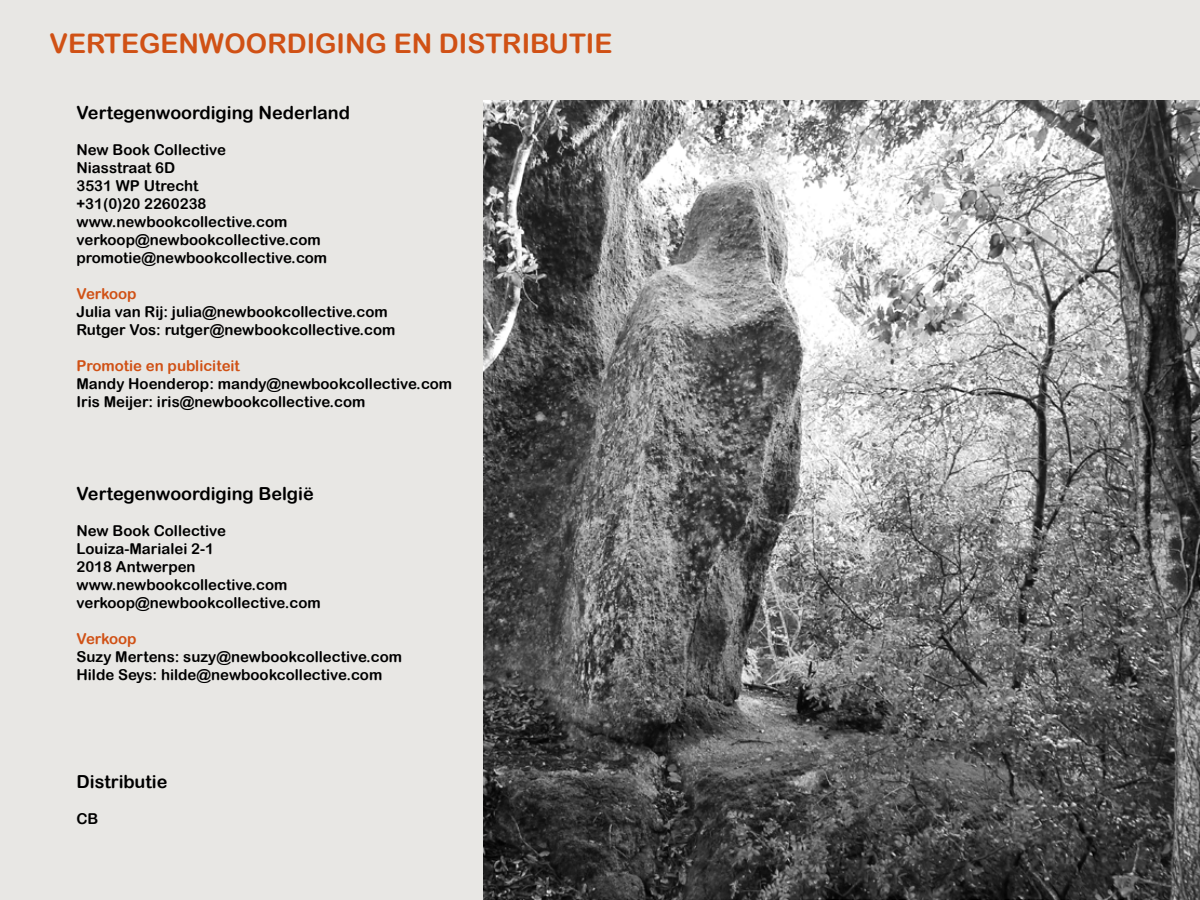
<style>
.page{position:relative;width:1200px;height:900px;background:#e8e7e4}
.page>*{position:absolute;margin:0;border:0;box-sizing:border-box;transform-origin:0 0}
.t1{font:27px "Arial Rounded MT Bold";color:#d05115}
.t2{font:18px "Arial Rounded MT Bold";color:#000}
.t3{font:15px/18px "Arial Rounded MT Bold";color:#000}
.t4{font:15px "Arial Rounded MT Bold";color:#d05115}
</style>
<div class="page">
<img style="left:483px;top:100px;width:717px;height:800px">
<h1 class="t1" style="left:50px;top:27px;width:564px">VERTEGENWOORDIGING EN DISTRIBUTIE</h1>
<p class="t2" style="left:76px;top:102px;width:275px">Vertegenwoordiging Nederland</p>
<p class="t3" style="left:76px;top:140px;width:252px">New Book Collective<br>Niasstraat 6D<br>3531 WP Utrecht<br>+31(0)20 2260238 www.newbookcollective.com verkoop@newbookcollective.com promotie@newbookcollective.com</p>
<p class="t4" style="left:76px;top:285px;width:62px">Verkoop</p>
<p class="t3" style="left:76px;top:302px;width:320px">Julia van Rij: julia@newbookcollective.com<br>Rutger Vos: rutger@newbookcollective.com</p>
<p class="t4" style="left:76px;top:357px;width:165px">Promotie en publiciteit</p>
<p class="t3" style="left:76px;top:374px;width:377px">Mandy Hoenderop: mandy@newbookcollective.com<br>Iris Meijer: iris@newbookcollective.com</p>
<p class="t2" style="left:76px;top:483px;width:239px">Vertegenwoordiging België</p>
<p class="t3" style="left:76px;top:522px;width:246px">New Book Collective<br>Louiza-Marialei 2-1<br>2018 Antwerpen www.newbookcollective.com verkoop@newbookcollective.com</p>
<p class="t4" style="left:76px;top:630px;width:62px">Verkoop</p>
<p class="t3" style="left:76px;top:648px;width:327px">Suzy Mertens: suzy@newbookcollective.com<br>Hilde Seys: hilde@newbookcollective.com</p>
<p class="t2" style="left:76px;top:771px;width:92px">Distributie</p>
<p class="t3" style="left:76px;top:810px;width:23px">CB</p>
</div>
